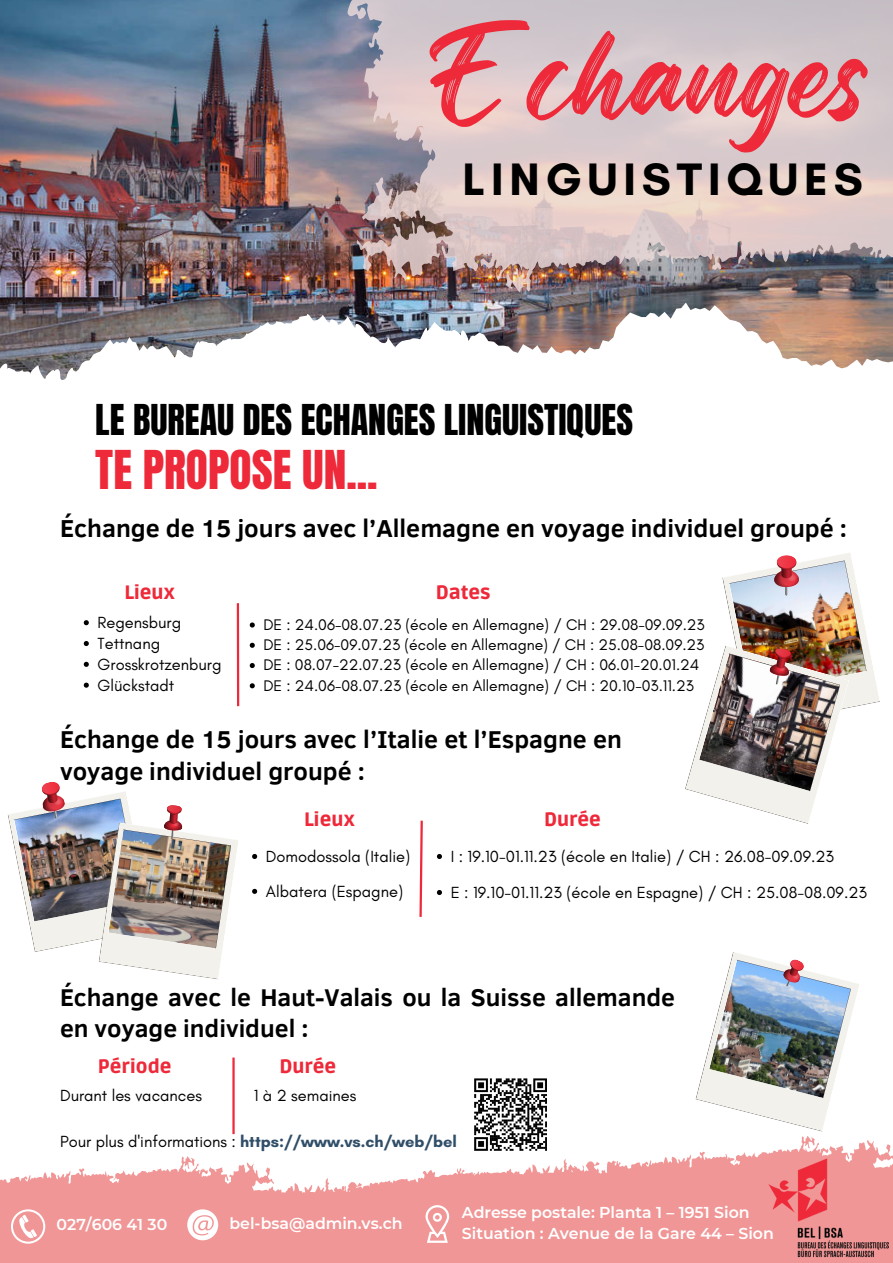
<style>
.page{position:relative;width:893px;height:1263px;background:#fff}
.page>*{position:absolute;margin:0;border:0;box-sizing:border-box;transform-origin:0 0}
.t1{font:111.82px "Regular Brush";color:#ee2939}
.t2{font:700 46.35px "Glacial Indifference";letter-spacing:.125em;color:#000}
.t3{font:45.53px "Anton";color:#ee2939}
.t4{font:36.15px "Anton";color:#000}
.t5{font:700 25.12px "Clear Sans";color:#000}
.t6{font:700 25.05px/31.9px "Clear Sans";color:#000}
.t7{font:700 24.83px/31.4px "Clear Sans";color:#000}
.t8{font:900 19.27px "Ruda";color:#ee2939}
.t9{font:16.42px/20.9px "Glacial Indifference";color:#000}
.t10{font:700 16.42px "Glacial Indifference";color:#304e68}
.t11{font:600 15.75px/22px "Montserrat";color:#fff}
.t12{font:15.67px/20.2px "Glacial Indifference";color:#000}
.s1{font-weight:400;color:#000}
</style>
<div class="page">
<img style="left:0;top:0;width:343px;height:282px">
<img style="left:0;top:282px;width:343px;height:21px">
<img style="left:0;top:303px;width:893px;height:77px">
<img style="left:343px;top:0;width:550px;height:309px">
<svg style="left:546px;top:1121px;width:328px;height:142px"></svg>
<svg style="left:0;top:1156px;width:664px;height:107px;fill:#f19696"></svg>
<svg style="left:187px;top:1209px;width:31px;height:31px"></svg>
<img style="left:8px;top:782px;width:230px;height:197px">
<img style="left:685px;top:553px;width:195px;height:271px">
<hr style="left:237px;top:603px;width:2px;height:103px;background:#ee2939">
<svg style="left:419px;top:820px;width:4px;height:97px"></svg>
<svg style="left:11px;top:1209px;width:34px;height:35px"></svg>
<svg style="left:425px;top:1205px;width:24px;height:38px"></svg>
<img style="left:731px;top:1143px;width:162px;height:120px">
<img style="left:695px;top:952px;width:165px;height:180px">
<hr style="left:232px;top:1057px;width:3px;height:77px;background:#ee2939">
<img style="left:474px;top:1078px;width:72px;height:73px">
<svg style="left:84px;top:620px;width:5px;height:5px"></svg>
<svg style="left:84px;top:641px;width:5px;height:5px"></svg>
<svg style="left:84px;top:662px;width:5px;height:5px"></svg>
<svg style="left:84px;top:683px;width:5px;height:5px"></svg>
<svg style="left:250px;top:622px;width:5px;height:5px"></svg>
<svg style="left:250px;top:643px;width:5px;height:5px"></svg>
<svg style="left:250px;top:663px;width:5px;height:5px"></svg>
<svg style="left:250px;top:683px;width:5px;height:5px"></svg>
<svg style="left:252px;top:854px;width:5px;height:5px"></svg>
<svg style="left:252px;top:889px;width:5px;height:5px"></svg>
<svg style="left:437px;top:854px;width:5px;height:5px"></svg>
<svg style="left:437px;top:890px;width:5px;height:5px"></svg>
<h1 class="t1" style="left:423px;top:-14px;width:448px">Echanges</h1>
<h2 class="t2" style="left:462px;top:151px;width:402px">LINGUISTIQUES</h2>
<h3 class="t4" style="left:95px;top:394px;width:539px">LE BUREAU DES ECHANGES LINGUISTIQUES</h3>
<h3 class="t3" style="left:95px;top:437px;width:284px">TE PROPOSE UN...</h3>
<h3 class="t5" style="left:60px;top:510px;width:788px">Échange de 15 jours avec l’Allemagne en voyage individuel groupé :</h3>
<p class="t8" style="left:124px;top:581px;width:52px">Lieux</p>
<p class="t9" style="left:98px;top:612px;width:125px">Regensburg<br>Tettnang<br>Grosskrotzenburg<br>Glückstadt</p>
<p class="t8" style="left:436px;top:581px;width:56px">Dates</p>
<p class="t12" style="left:263px;top:614px;width:443px">DE : 24.06-08.07.23 (école en Allemagne) / CH : 29.08-09.09.23<br>DE : 25.06-09.07.23 (école en Allemagne) / CH : 25.08-08.09.23<br>DE : 08.07-22.07.23 (école en Allemagne) / CH : 06.01-20.01.24<br>DE : 24.06-08.07.23 (école en Allemagne) / CH : 20.10-03.11.23</p>
<h3 class="t6" style="left:60px;top:722px;width:563px">Échange de 15 jours avec l’Italie et l’Espagne en voyage individuel groupé :</h3>
<p class="t8" style="left:304px;top:808px;width:52px">Lieux</p>
<p class="t8" style="left:544px;top:808px;width:58px">Durée</p>
<p class="t9" style="left:266px;top:839px;width:146px;line-height:34.9px">Domodossola (Italie)<br>Albatera (Espagne)</p>
<p class="t9" style="left:451px;top:838px;width:418px;line-height:36px">I : 19.10-01.11.23 (école en Italie) / CH : 26.08-09.09.23<br>E : 19.10-01.11.23 (école en Espagne) / CH : 25.08-08.09.23</p>
<h3 class="t7" style="left:60px;top:980px;width:616px">Échange avec le Haut-Valais ou la Suisse allemande en voyage individuel :</h3>
<p class="t8" style="left:98px;top:1055px;width:75px">Période</p>
<p class="t8" style="left:279px;top:1055px;width:58px">Durée</p>
<p class="t9" style="left:60px;top:1085px;width:144px">Durant les vacances</p>
<p class="t9" style="left:254px;top:1084px;width:104px">1 à 2 semaines</p>
<p class="t10" style="left:60px;top:1132px;width:398px"><span class="s1">Pour plus d'informations :</span> https://www.vs.ch/web/bel</p>
<p class="t11" style="left:57px;top:1214px;width:112px">027/606 41 30</p>
<p class="t11" style="left:462px;top:1201px;width:313px">Adresse postale: Planta 1 – 1951 Sion<br>Situation : Avenue de la Gare 44 – Sion</p>
<p class="t11" style="left:229px;top:1212px;width:175px">bel-bsa@admin.vs.ch</p>
</div>
